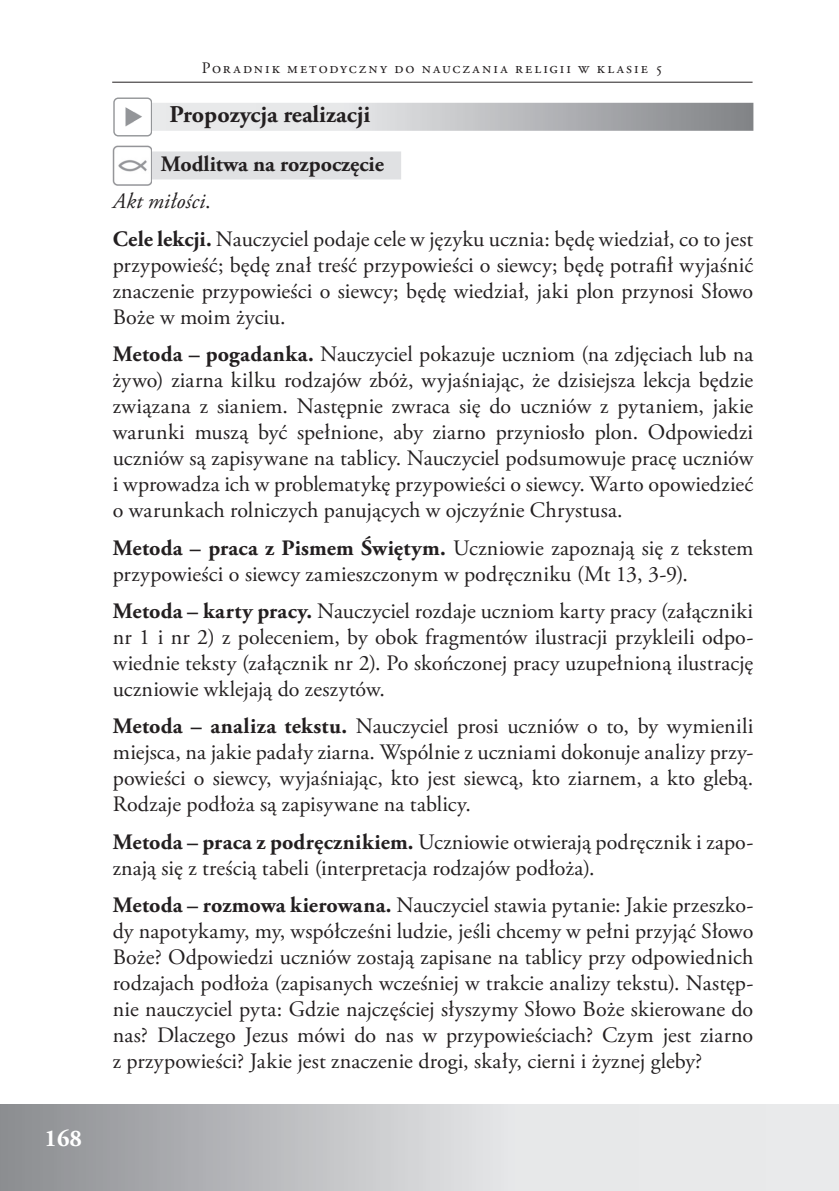
<style>
.page{position:relative;width:839px;height:1191px;background:#fff}
.page>*{position:absolute;margin:0;border:0;box-sizing:border-box;transform-origin:0 0}
.t1{font:700 24px "Adobe Garamond Pro";color:#231f20}
.t2{font:700 24px "Adobe Garamond Pro";color:#fff}
.t3{font:22px/26px "Adobe Garamond Pro";letter-spacing:.005em;color:#231f20;text-align:justify}
.t4{font:16px "Adobe Garamond Pro";letter-spacing:.125em;color:#231f20}
.s1{font-weight:700}
.s2{font-style:italic}
</style>
<div class="page">
<svg style="left:0;top:1104px;width:839px;height:86px"></svg>
<hr style="left:112px;top:82px;width:641px;height:1px;background:#231f20">
<svg style="left:152px;top:103px;width:601px;height:28px"></svg>
<div style="left:150px;top:151px;width:251px;height:28px;background:#e0e1e3"></div>
<svg style="left:116px;top:136px;width:33px;height:1px"></svg>
<svg style="left:113px;top:97px;width:39px;height:39px"></svg>
<img style="left:113px;top:145px;width:39px;height:40px">
<svg style="left:49px;top:1154px;width:11px;height:36px"></svg>
<p class="t2" style="left:45px;top:1124px;width:39px">168</p>
<p class="t4" style="left:202px;top:58px;width:463px">Poradnik metodyczny do nauczania religii w klasie 5</p>
<p class="t1" style="left:169px;top:101px;width:202px">Propozycja realizacji</p>
<p class="t3" style="left:113px;top:146px;width:642px;line-height:37.4px;text-align:left;text-indent:48px"><span class="s1">Modlitwa na rozpoczęcie<br></span><span class="s2">Akt miłości</span>.<br><span class="s1">Cele lekcji.</span> Nauczyciel podaje cele w języku ucznia: będę wiedział, co to jest</p>
<p class="t3" style="left:113px;top:252px;width:642px">przypowieść; będę znał treść przypowieści o siewcy; będę potrafił wyjaśnić znaczenie przypowieści o siewcy; będę wiedział, jaki plon przynosi Słowo Boże w moim życiu.</p>
<p class="t3" style="left:113px;top:342px;width:643px"><span class="s1">Metoda – pogadanka.</span> Nauczyciel pokazuje uczniom (na zdjęciach lub na żywo) ziarna kilku rodzajów zbóż, wyjaśniając, że dzisiejsza lekcja będzie związana z sianiem. Następnie zwraca się do uczniów z pytaniem, jakie warunki muszą być spełnione, aby ziarno przyniosło plon. Odpowiedzi uczniów są zapisywane na tablicy. Nauczyciel podsumowuje pracę uczniów i wprowadza ich w problematykę przypowieści o siewcy. Warto opowiedzieć o warunkach rolniczych panujących w ojczyźnie Chrystusa.</p>
<p class="t3" style="left:113px;top:535px;width:642px"><span class="s1">Metoda – praca z Pismem Świętym.</span> Uczniowie zapoznają się z tekstem przypowieści o siewcy zamieszczonym w podręczniku (Mt 13, 3-9).</p>
<p class="t3" style="left:113px;top:598px;width:642px"><span class="s1">Metoda – karty pracy.</span> Nauczyciel rozdaje uczniom karty pracy (załączniki nr 1 i nr 2) z poleceniem, by obok fragmentów ilustracji przykleili odpo&shy;wiednie teksty (załącznik nr 2). Po skończonej pracy uzupełnioną ilustrację uczniowie wklejają do zeszytów.</p>
<p class="t3" style="left:113px;top:714px;width:642px"><span class="s1">Metoda – analiza tekstu.</span> Nauczyciel prosi uczniów o to, by wymienili miejsca, na jakie padały ziarna. Wspólnie z uczniami dokonuje analizy przy&shy;powieści o siewcy, wyjaśniając, kto jest siewcą, kto ziarnem, a kto glebą.<br>Rodzaje podłoża są zapisywane na tablicy.</p>
<p class="t3" style="left:113px;top:829px;width:642px"><span class="s1">Metoda – praca z podręcznikiem.</span> Uczniowie otwierają podręcznik i zapo&shy;znają się z treścią tabeli (interpretacja rodzajów podłoża).</p>
<p class="t3" style="left:113px;top:892px;width:642px"><span class="s1">Metoda – rozmowa kierowana.</span> Nauczyciel stawia pytanie: Jakie przeszko&shy;dy napotykamy, my, współcześni ludzie, jeśli chcemy w pełni przyjąć Słowo Boże? Odpowiedzi uczniów zostają zapisane na tablicy przy odpowiednich rodzajach podłoża (zapisanych wcześniej w trakcie analizy tekstu). Następ&shy;nie nauczyciel pyta: Gdzie najczęściej słyszymy Słowo Boże skierowane do nas? Dlaczego Jezus mówi do nas w przypowieściach? Czym jest ziarno z przypowieści? Jakie jest znaczenie drogi, skały, cierni i żyznej gleby?</p>
</div>
